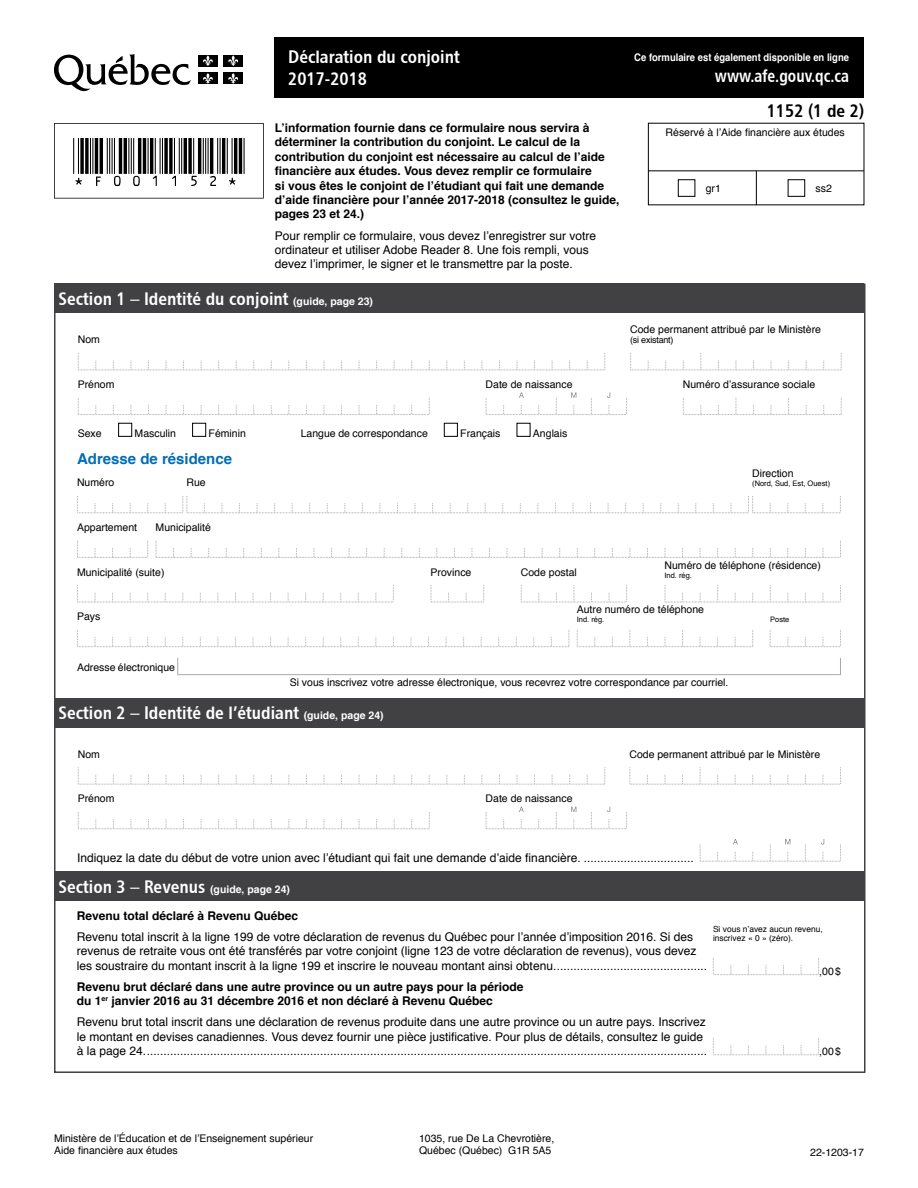
<style>
.page{position:relative;width:918px;height:1188px;background:#fff}
.page>*{position:absolute;margin:0;border:0;box-sizing:border-box;transform-origin:0 0}
.t1{font:18px/21.6px "Chaloult Cond Demi Gras Normal";color:#fff}
.t2{font:18px "Chaloult Cond Demi Gras Normal";color:#fff;scale:.9 1}
.t3{font:18px "Chaloult Cond Demi Gras Normal";color:#000}
.t4{font:700 15px "Helvetica";color:#006eb7}
.t5{font:12px/14.4px "Helvetica";color:#000}
.t6{font:700 12px/14.4px "Helvetica";color:#000}
.t7{font:10.5px/12.6px "Helvetica";color:#000}
.t8{font:700 10.5px "Helvetica";color:#fff;scale:.9 1}
.t9{font:9px "Helvetica";letter-spacing:-.025em;color:#000}
.t10{font:8.4px/9px "Helvetica";color:#000}
.t11{font:7.5px "Helvetica";color:#000}
.s1{font-family:"Helvetica";font-weight:700;font-size:10.5px}
</style>
<div class="page">
<svg style="left:54px;top:54px;width:137px;height:38px"></svg>
<div style="left:198px;top:55px;width:20px;height:12px;background:#000"></div>
<svg style="left:203px;top:55px;width:10px;height:11px"></svg>
<div style="left:223px;top:55px;width:20px;height:12px;background:#000"></div>
<svg style="left:228px;top:55px;width:10px;height:11px"></svg>
<div style="left:198px;top:72px;width:20px;height:12px;background:#000"></div>
<svg style="left:203px;top:73px;width:10px;height:11px"></svg>
<div style="left:223px;top:72px;width:20px;height:12px;background:#000"></div>
<svg style="left:228px;top:73px;width:10px;height:11px"></svg>
<div style="left:54px;top:284px;width:810px;height:29px;background:#414042"></div>
<div style="left:275px;top:37px;width:589px;height:61px;background:#000"></div>
<div style="left:54px;top:871px;width:810px;height:30px;background:#414042"></div>
<svg style="left:77px;top:541px;width:71px;height:17px"></svg>
<svg style="left:77px;top:496px;width:764px;height:17px"></svg>
<svg style="left:156px;top:541px;width:685px;height:17px"></svg>
<svg style="left:77px;top:585px;width:317px;height:18px"></svg>
<svg style="left:431px;top:585px;width:53px;height:18px"></svg>
<svg style="left:521px;top:585px;width:106px;height:18px"></svg>
<svg style="left:665px;top:585px;width:176px;height:18px"></svg>
<svg style="left:77px;top:630px;width:492px;height:17px"></svg>
<svg style="left:177px;top:658px;width:1px;height:17px"></svg>
<hr style="left:178px;top:674px;width:662px;height:1px;background:#a7a9ac">
<svg style="left:840px;top:658px;width:1px;height:17px"></svg>
<svg style="left:54px;top:123px;width:210px;height:76px"></svg>
<div style="left:118px;top:423px;width:14px;height:14px;border:1px solid #000"></div>
<div style="left:192px;top:423px;width:14px;height:14px;border:1px solid #000"></div>
<svg style="left:78px;top:353px;width:527px;height:17px"></svg>
<svg style="left:78px;top:398px;width:352px;height:17px"></svg>
<svg style="left:630px;top:353px;width:212px;height:17px"></svg>
<svg style="left:486px;top:392px;width:141px;height:23px"></svg>
<svg style="left:683px;top:398px;width:159px;height:17px"></svg>
<div style="left:444px;top:423px;width:14px;height:14px;border:1px solid #000"></div>
<div style="left:517px;top:423px;width:13px;height:14px;border:1px solid #000"></div>
<div style="left:54px;top:698px;width:810px;height:29px;background:#414042"></div>
<svg style="left:78px;top:767px;width:527px;height:18px"></svg>
<svg style="left:78px;top:812px;width:352px;height:17px"></svg>
<svg style="left:629px;top:767px;width:212px;height:18px"></svg>
<svg style="left:486px;top:807px;width:141px;height:22px"></svg>
<svg style="left:700px;top:839px;width:141px;height:23px"></svg>
<svg style="left:713px;top:958px;width:106px;height:17px"></svg>
<svg style="left:713px;top:1038px;width:106px;height:17px"></svg>
<div style="left:678px;top:180px;width:17px;height:17px;border:1px solid #000"></div>
<div style="left:788px;top:180px;width:17px;height:17px;border:1px solid #000"></div>
<hr style="left:648px;top:171px;width:216px;height:1px;background:#000">
<hr style="left:756px;top:171px;width:1px;height:34px;background:#000">
<svg style="left:577px;top:630px;width:176px;height:17px"></svg>
<svg style="left:770px;top:630px;width:71px;height:17px"></svg>
<h1 class="t1" style="left:288px;top:46px;width:173px">Déclaration du conjoint<br>2017-2018</h1>
<p class="t6" style="left:275px;top:121px;width:346px">L’information fournie dans ce formulaire nous servira à déterminer la contribution du conjoint. Le calcul de la contribution du conjoint est nécessaire au calcul de l’aide financière aux études. Vous devez remplir ce formulaire<br>si vous êtes le conjoint de l’étudiant qui fait une demande d’aide financière pour l’année 2017-2018 (consultez le guide, pages 23 et 24.)</p>
<p class="t5" style="left:275px;top:229px;width:323px">Pour remplir ce formulaire, vous devez l’enregistrer sur votre ordinateur et utiliser Adobe Reader 8. Une fois rempli, vous devez l’imprimer, le signer et le transmettre par la poste.</p>
<h2 class="t1" style="left:59px;top:288px;width:316px">Section 1 – Identité du conjoint <span class="s1">(guide, page 23)</span></h2>
<p class="t7" style="left:78px;top:334px;width:24px">Nom</p>
<p class="t8" style="left:634px;top:48px;width:240px">Ce formulaire est également disponible en ligne</p>
<p class="t2" style="left:715px;top:64px;width:151px">www.afe.gouv.qc.ca</p>
<h1 class="t3" style="left:767px;top:100px;width:99px">1152 (1 de 2)</h1>
<p class="t7" style="left:666px;top:127px;width:181px">Réservé à l’Aide financière aux études</p>
<p class="t7" style="left:706px;top:182px;width:17px">gr1</p>
<p class="t7" style="left:816px;top:182px;width:18px">ss2</p>
<p class="t7" style="left:630px;top:323px;width:192px">Code permanent attribué par le Ministère</p>
<p class="t9" style="left:630px;top:333px;width:45px">(si existant)</p>
<p class="t7" style="left:78px;top:378px;width:38px">Prénom</p>
<p class="t7" style="left:78px;top:427px;width:25px">Sexe</p>
<p class="t7" style="left:135px;top:427px;width:43px">Masculin</p>
<p class="t7" style="left:486px;top:378px;width:88px">Date de naissance</p>
<p class="t7" style="left:683px;top:378px;width:134px">Numéro d’assurance sociale</p>
<p class="t7" style="left:209px;top:427px;width:39px">Féminin</p>
<p class="t7" style="left:301px;top:427px;width:129px">Langue de correspondance</p>
<p class="t7" style="left:460px;top:427px;width:42px">Français</p>
<p class="t7" style="left:533px;top:427px;width:36px">Anglais</p>
<h3 class="t4" style="left:77px;top:446px;width:157px">Adresse de résidence</h3>
<p class="t7" style="left:752px;top:468px;width:43px">Direction</p>
<p class="t7" style="left:77px;top:477px;width:39px">Numéro</p>
<p class="t7" style="left:186px;top:477px;width:21px">Rue</p>
<p class="t11" style="left:752px;top:478px;width:79px">(Nord, Sud, Est, Ouest)</p>
<p class="t7" style="left:156px;top:521px;width:57px">Municipalité</p>
<p class="t7" style="left:77px;top:566px;width:89px">Municipalité (suite)</p>
<p class="t7" style="left:431px;top:566px;width:42px">Province</p>
<p class="t7" style="left:521px;top:566px;width:58px">Code postal</p>
<p class="t7" style="left:77px;top:521px;width:62px">Appartement</p>
<p class="t7" style="left:665px;top:559px;width:158px">Numéro de téléphone (résidence)</p>
<p class="t11" style="left:665px;top:570px;width:29px">Ind. rég.</p>
<p class="t7" style="left:77px;top:610px;width:25px">Pays</p>
<p class="t7" style="left:77px;top:661px;width:100px">Adresse électronique</p>
<p class="t7" style="left:577px;top:604px;width:129px">Autre numéro de téléphone</p>
<p class="t11" style="left:577px;top:614px;width:29px">Ind. rég.</p>
<p class="t11" style="left:770px;top:614px;width:21px">Poste</p>
<p class="t7" style="left:290px;top:677px;width:440px">Si vous inscrivez votre adresse électronique, vous recevrez votre correspondance par courriel.</p>
<h2 class="t1" style="left:59px;top:702px;width:327px">Section 2 – Identité de l’étudiant <span class="s1">(guide, page 24)</span></h2>
<p class="t7" style="left:78px;top:748px;width:24px">Nom</p>
<p class="t7" style="left:78px;top:793px;width:38px">Prénom</p>
<p class="t7" style="left:486px;top:793px;width:88px">Date de naissance</p>
<p class="t7" style="left:629px;top:748px;width:192px">Code permanent attribué par le Ministère</p>
<p class="t5" style="left:77px;top:851px;width:618px">Indiquez la date du début de votre union avec l’étudiant qui fait une demande d’aide financière. .................................</p>
<h2 class="t1" style="left:59px;top:876px;width:233px">Section 3 – Revenus <span class="s1">(guide, page 24)</span></h2>
<p class="t6" style="left:77px;top:909px;width:223px">Revenu total déclaré à Revenu Québec</p>
<p class="t5" style="left:77px;top:930px;width:632px">Revenu total inscrit à la ligne 199 de votre déclaration de revenus du Québec pour l’année d’imposition 2016. Si des revenus de retraite vous ont été transférés par votre conjoint (ligne 123 de votre déclaration de revenus), vous devez les soustraire du montant inscrit à la ligne 199 et inscrire le nouveau montant ainsi obtenu..............................................</p>
<p class="t6" style="left:77px;top:980px;width:448px">Revenu brut déclaré dans une autre province ou un autre pays pour la période du 1<sup>er</sup> janvier 2016 au 31 décembre 2016 et non déclaré à Revenu Québec</p>
<p class="t5" style="left:77px;top:1015px;width:632px">Revenu brut total inscrit dans une déclaration de revenus produite dans une autre province ou un autre pays. Inscrivez le montant en devises canadiennes. Vous devez fournir une pièce justificative. Pour plus de détails, consultez le guide à la page 24.........................................................................................................................................................................</p>
<p class="t10" style="left:713px;top:924px;width:111px">Si vous n’avez aucun revenu, inscrivez « 0 » (zéro).</p>
<p class="t7" style="left:819px;top:965px;width:23px">,00$</p>
<p class="t7" style="left:819px;top:1046px;width:23px">,00$</p>
<p class="t7" style="left:54px;top:1132px;width:261px">Ministère de l’Éducation et de l’Enseignement supérieur<br>Aide financière aux études</p>
<p class="t7" style="left:419px;top:1132px;width:137px">1035, rue De La Chevrotière,<br>Québec (Québec) G1R 5A5</p>
<p class="t7" style="left:810px;top:1147px;width:55px">22-1203-17</p>
</div>
